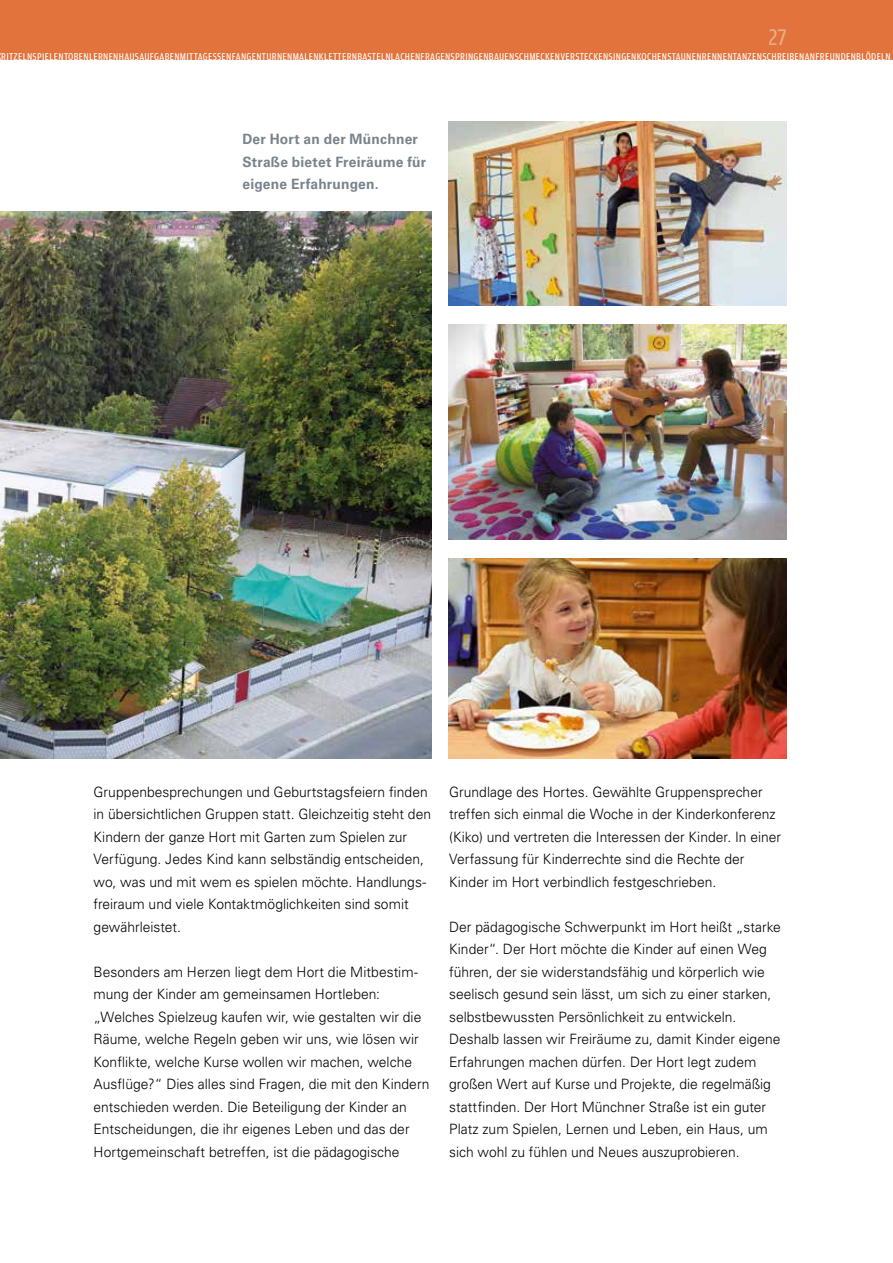
<style>
.page{position:relative;width:893px;height:1263px;background:#fff}
.page>*{position:absolute;margin:0;border:0;box-sizing:border-box;transform-origin:0 0}
.t1{font:24px "Amplitude Cond";color:#edab82}
.t2{font:300 14.25px/22.5px "Univers LT Std";color:#000}
.t3{font:700 14.25px/22.5px "Univers LT Std";letter-spacing:.015em;color:#79838c}
.t4{font:10.5px "Amplitude Cond";letter-spacing:.03em;color:#fff}
</style>
<div class="page">
<div style="left:0;top:0;width:893px;height:60px;background:#e2733c"></div>
<img style="left:449px;top:324px;width:338px;height:216px">
<img style="left:0;top:212px;width:432px;height:547px">
<img style="left:449px;top:122px;width:338px;height:184px">
<img style="left:449px;top:558px;width:338px;height:201px">
<h1 class="t1" style="left:768px;top:24px;width:20px">27</h1>
<p class="t4" style="left:1px;top:51px;width:891px">RITZELNSPIELENTOBENLERNENHAUSAUFGABENMITTAGESSENFANGENTURNENMALENKLETTERNBASTELNLACHENFRAGENSPRINGENBAUENSCHMECKENVERSTECKENSINGENKOCHENSTAUNENRENNENTANZENSCHREIBENANFREUNDENBLÖDELN</p>
<p class="t3" style="left:242px;top:128px;width:185px">Der Hort an der Münchner<br>Straße bietet Freiräume für eigene Erfahrungen.</p>
<p class="t2" style="left:94px;top:780px;width:339px">Gruppenbesprechungen und Geburtstagsfeiern finden in übersichtlichen Gruppen statt. Gleichzeitig steht den Kindern der ganze Hort mit Garten zum Spielen zur Verfügung. Jedes Kind kann selbständig entscheiden, wo, was und mit wem es spielen möchte. Handlungs&shy;freiraum und viele Kontaktmöglichkeiten sind somit gewährleistet.</p>
<p class="t2" style="left:94px;top:960px;width:337px">Besonders am Herzen liegt dem Hort die Mitbestim&shy;mung der Kinder am gemeinsamen Hortleben: „Welches Spielzeug kaufen wir, wie gestalten wir die Räume, welche Regeln geben wir uns, wie lösen wir Konflikte, welche Kurse wollen wir machen, welche Ausflüge?“ Dies alles sind Fragen, die mit den Kindern entschieden werden. Die Beteiligung der Kinder an Entscheidungen, die ihr eigenes Leben und das der Hortgemeinschaft betreffen, ist die pädagogische</p>
<p class="t2" style="left:449px;top:780px;width:334px">Grundlage des Hortes. Gewählte Gruppensprecher treffen sich einmal die Woche in der Kinderkonferenz (Kiko) und vertreten die Interessen der Kinder. In einer Verfassung für Kinderrechte sind die Rechte der Kinder im Hort verbindlich festgeschrieben.</p>
<p class="t2" style="left:449px;top:915px;width:333px">Der pädagogische Schwerpunkt im Hort heißt „starke Kinder“. Der Hort möchte die Kinder auf einen Weg führen, der sie widerstandsfähig und körperlich wie seelisch gesund sein lässt, um sich zu einer starken, selbstbewussten Persönlichkeit zu entwickeln.<br>Deshalb lassen wir Freiräume zu, damit Kinder eigene Erfahrungen machen dürfen. Der Hort legt zudem großen Wert auf Kurse und Projekte, die regelmäßig stattfinden. Der Hort Münchner Straße ist ein guter Platz zum Spielen, Lernen und Leben, ein Haus, um sich wohl zu fühlen und Neues auszuprobieren.</p>
</div>
